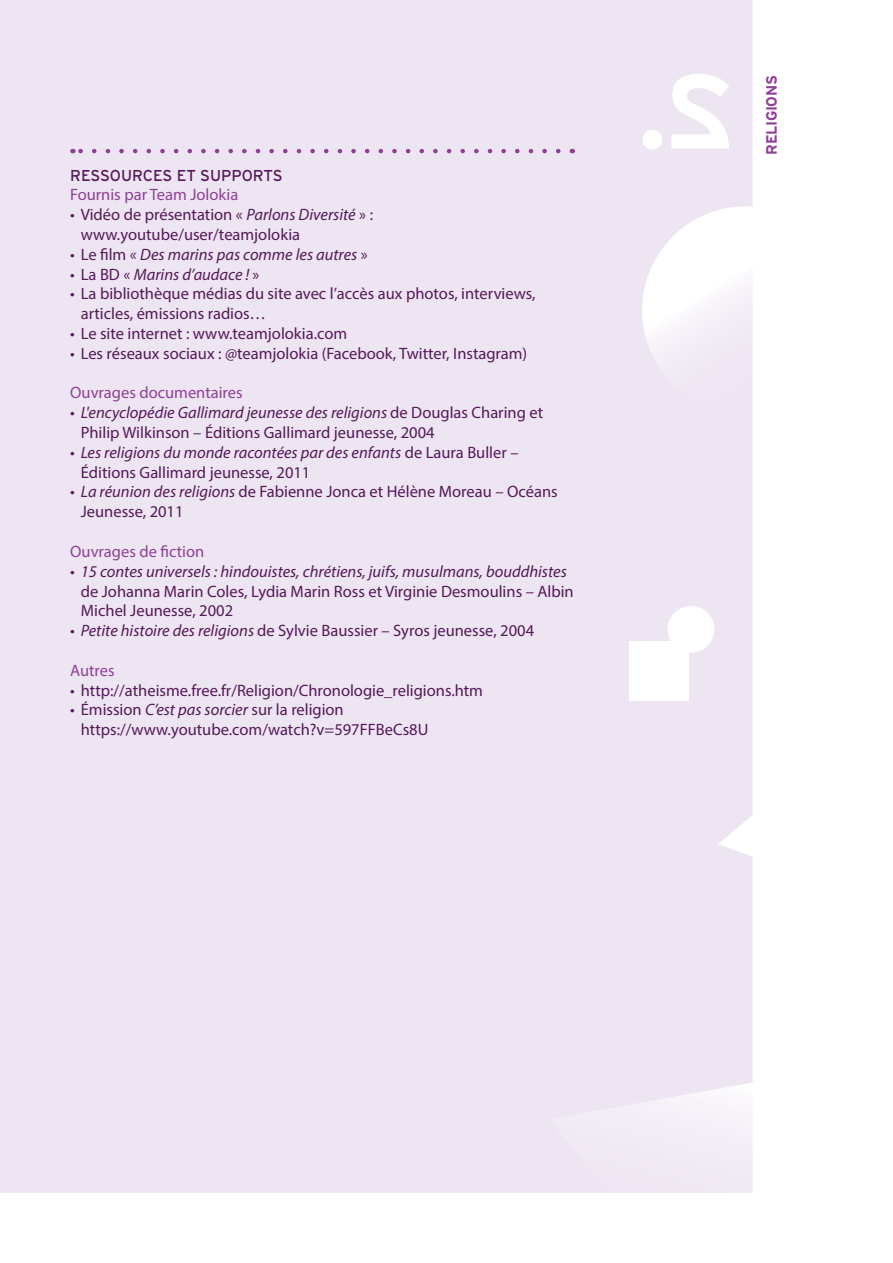
<style>
.page{position:relative;width:893px;height:1263px;background:#fff}
.page>*{position:absolute;margin:0;border:0;box-sizing:border-box;transform-origin:0 0}
.t1{font:16.5px/19.8px "Myriad Pro";color:#56185a}
.t2{font:italic 16.5px "Myriad Pro";color:#56185a}
.t3{font:16.5px "Myriad Pro";color:#903f98}
.t4{font:15.75px "Interstate";color:#56185a}
.t5{font:700 15px "Interstate";letter-spacing:-.025em;color:#903f98}
.s1{font-style:italic}
.s2{font-style:normal}
</style>
<div class="page">
<div style="left:0;top:0;width:753px;height:1193px;background:#ede5f2"></div>
<div style="left:642px;top:74px;width:87px;height:75px;background:#ede5f2"></div>
<p class="t4" style="left:70px;top:166px;width:214px">R ESSOURCES ET SUPPORTS</p>
<p class="t3" style="left:70px;top:185px;width:170px">Fournis par Team Jolokia</p>
<p class="t1" style="left:81px;top:205px;width:294px;text-indent:-11px">• Vidéo de présentation « <span class="s1">Parlons Diversité</span> » : www.youtube/user/teamjolokia</p>
<p class="t2" style="left:70px;top:244px;width:299px"><span class="s2">• Le film «</span> Des marins pas comme les autres <span class="s2">»</span></p>
<p class="t2" style="left:70px;top:264px;width:191px"><span class="s2">• La BD «</span> Marins d’audace ! <span class="s2">»</span></p>
<p class="t1" style="left:81px;top:284px;width:456px;text-indent:-11px">• La bibliothèque médias du site avec l’accès aux photos, interviews, articles, émissions radios…</p>
<p class="t1" style="left:70px;top:323px;width:279px">• Le site internet : www.teamjolokia.com</p>
<p class="t1" style="left:70px;top:343px;width:459px">• Les réseaux sociaux : @teamjolokia (Facebook, Twitter, Instagram)</p>
<p class="t3" style="left:70px;top:383px;width:174px">Ouvrages documentaires</p>
<p class="t1" style="left:81px;top:403px;width:464px;text-indent:-11px"><span class="s1">• L'encyclopédie Gallimard jeunesse des religions</span> de Douglas Charing et<br>Philip Wilkinson – Éditions Gallimard jeunesse, 2004</p>
<p class="t1" style="left:81px;top:442px;width:439px;text-indent:-11px"><span class="s1">• Les religions du monde racontées par des enfants</span> de Laura Buller –<br>Éditions Gallimard jeunesse, 2011</p>
<p class="t1" style="left:81px;top:482px;width:478px;text-indent:-11px"><span class="s1">• La réunion des religions</span> de Fabienne Jonca et Hélène Moreau – Océans<br>Jeunesse, 2011</p>
<p class="t3" style="left:70px;top:541px;width:136px">Ouvrages de fiction</p>
<p class="t2" style="left:70px;top:561px;width:498px">• 15 contes universels : hindouistes, chrétiens, juifs, musulmans, bouddhistes</p>
<p class="t1" style="left:81px;top:581px;width:494px">de Johanna Marin Coles, Lydia Marin Ross et Virginie Desmoulins – Albin<br>Michel Jeunesse, 2002</p>
<p class="t1" style="left:70px;top:620px;width:465px"><span class="s1">• Petite histoire des religions</span> de Sylvie Baussier – Syros jeunesse, 2004</p>
<p class="t3" style="left:70px;top:660px;width:46px">Autres</p>
<p class="t1" style="left:70px;top:680px;width:414px">• http://atheisme.free.fr/Religion/Chronologie_religions.htm</p>
<p class="t1" style="left:81px;top:700px;width:349px;text-indent:-11px">• Émission <span class="s1">C’est pas sorcier</span> sur la religion https://www.youtube.com/watch?v=597FFBeCs8U</p>
<p class="t5" style="left:763px;top:155px;width:81px;rotate:-90deg">RELIGIONS</p>
</div>
